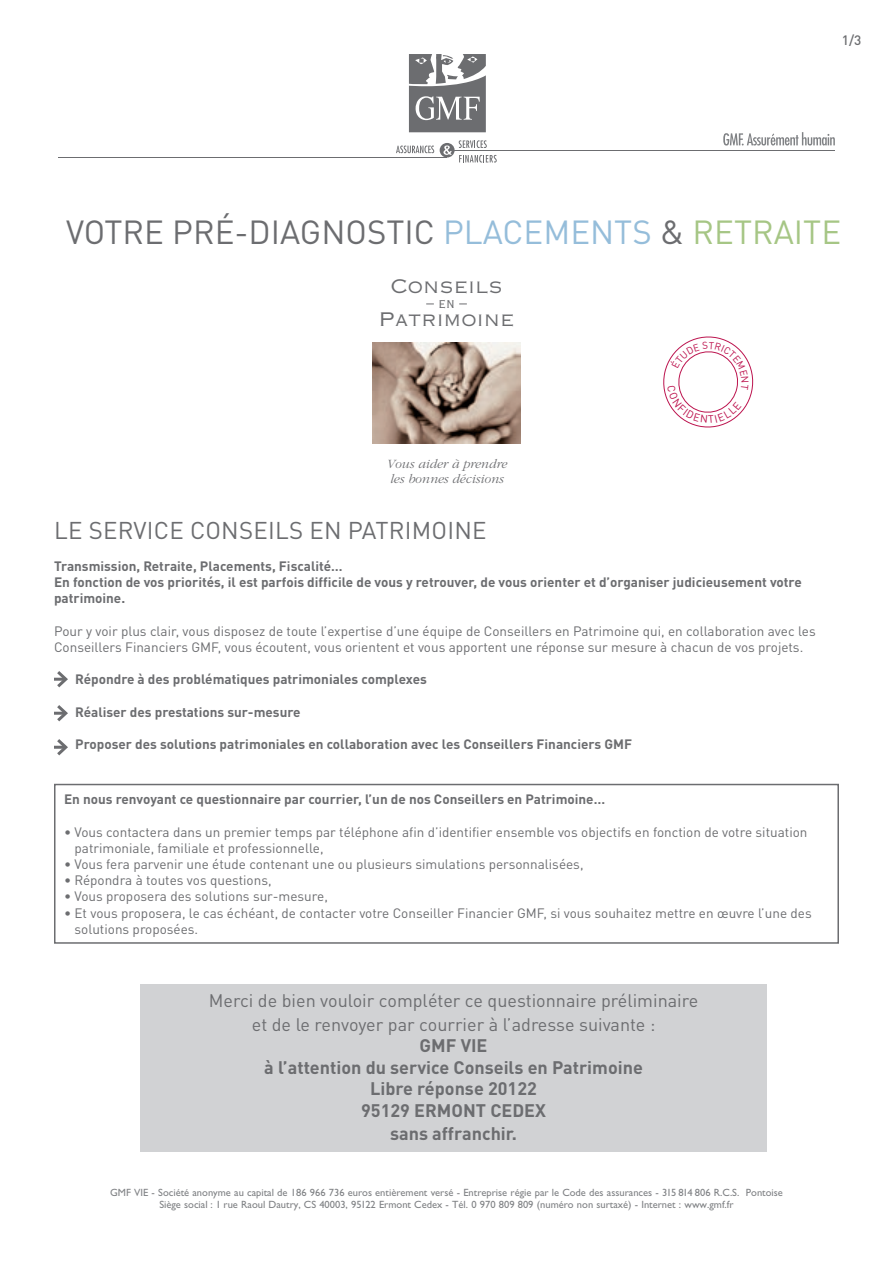
<style>
.page{position:relative;width:893px;height:1263px;background:#fff}
.page>*{position:absolute;margin:0;border:0;box-sizing:border-box;transform-origin:0 0}
.t1{font:33px "DIN";color:#6c6d70}
.t2{font:24px "DINOT";letter-spacing:.01em;color:#6c6d70}
.t3{font:18.75px "Copperplate Thirty Two AB";letter-spacing:.04em;color:#6c6d70}
.t4{font:18px/23.4px "DIN";color:#6c6d70;text-align:center}
.t5{font:700 18px/21.6px "DIN";color:#6c6d70;text-align:center}
.t6{font:17.7px "Copperplate Twenty Nine BC";color:#6c6d70}
.t7{font:13.5px/16.2px "DINOT";color:#6c6d70}
.t8{font:700 13.5px/16.2px "DINOT";color:#6c6d70}
.t9{font:500 13.5px "DIN";color:#6c6d70}
.t10{font:italic 300 13.2px/14.9px "Garamond";color:#6c6d70}
.t11{font:10.5px/12px "Gill Sans Std";color:#808285;text-align:center}
.s1{color:#95bdda}
.s2{color:#a6c685}
</style>
<div class="page">
<img style="left:372px;top:343px;width:149px;height:100px">
<svg style="left:396px;top:146px;width:38px;height:7px"></svg>
<svg style="left:723px;top:132px;width:112px;height:14px"></svg>
<hr style="left:58px;top:157px;width:388px;height:1px;background:#6c6d70">
<hr style="left:453px;top:150px;width:382px;height:1px;background:#6c6d70">
<svg style="left:440px;top:140px;width:57px;height:23px"></svg>
<svg style="left:409px;top:54px;width:77px;height:78px"></svg>
<div style="left:140px;top:984px;width:627px;height:167px;background:#d1d2d4"></div>
<div style="left:54px;top:784px;width:785px;height:160px;border:2px solid #6c6d70"></div>
<svg style="left:54px;top:671px;width:14px;height:17px"></svg>
<svg style="left:54px;top:705px;width:14px;height:17px"></svg>
<svg style="left:54px;top:739px;width:14px;height:17px"></svg>
<svg style="left:663px;top:336px;width:91px;height:92px"></svg>
<p class="t9" style="left:842px;top:32px;width:21px">1/3</p>
<h1 class="t1" style="left:66px;top:211px;width:777px">VOTRE PRÉ-DIAGNOSTIC <span class="s1">PLACEMENTS</span> &amp; <span class="s2">RETRAITE</span></h1>
<h3 class="t3" style="left:391px;top:275px;width:113px">Conseils</h3>
<h3 class="t6" style="left:438px;top:295px;width:18px">en</h3>
<h3 class="t3" style="left:379px;top:308px;width:136px">Patrimoine</h3>
<p class="t10" style="left:386px;top:456px;width:122px">Vous aider à prendre les bonnes décisions</p>
<h2 class="t2" style="left:54px;top:515px;width:434px">LE SERVICE CONSEILS EN PATRIMOINE</h2>
<p class="t8" style="left:54px;top:558px;width:749px">Transmission, Retraite, Placements, Fiscalité…<br>En fonction de vos priorités, il est parfois difficile de vous y retrouver, de vous orienter et d’organiser judicieusement votre patrimoine.</p>
<p class="t7" style="left:54px;top:623px;width:763px">Pour y voir plus clair, vous disposez de toute l’expertise d’une équipe de Conseillers en Patrimoine qui, en collaboration avec les<br>Conseillers Financiers GMF, vous écoutent, vous orientent et vous apportent une réponse sur mesure à chacun de vos projets.</p>
<p class="t8" style="left:75px;top:671px;width:353px">Répondre à des problématiques patrimoniales complexes</p>
<p class="t8" style="left:75px;top:703px;width:227px">Réaliser des prestations sur-mesure</p>
<p class="t8" style="left:75px;top:736px;width:558px">Proposer des solutions patrimoniales en collaboration avec les Conseillers Financiers GMF</p>
<p class="t8" style="left:64px;top:791px;width:543px">En nous renvoyant ce questionnaire par courrier, l’un de nos Conseillers en Patrimoine…</p>
<p class="t7" style="left:75px;top:823px;width:734px;text-indent:-11px">• Vous contactera dans un premier temps par téléphone afin d’identifier ensemble vos objectifs en fonction de votre situation patrimoniale, familiale et professionnelle,</p>
<p class="t7" style="left:64px;top:856px;width:521px">• Vous fera parvenir une étude contenant une ou plusieurs simulations personnalisées,</p>
<p class="t7" style="left:64px;top:872px;width:209px">• Répondra à toutes vos questions,</p>
<p class="t7" style="left:64px;top:888px;width:265px">• Vous proposera des solutions sur-mesure,</p>
<p class="t7" style="left:75px;top:904px;width:739px;text-indent:-11px">• Et vous proposera, le cas échéant, de contacter votre Conseiller Financier GMF, si vous souhaitez mettre en œuvre l’une des solutions proposées.</p>
<h3 class="t4" style="left:209px;top:988px;width:491px">Merci de bien vouloir compléter ce questionnaire préliminaire et de le renvoyer par courrier à l’adresse suivante :</h3>
<h3 class="t5" style="left:264px;top:1034px;width:380px">GMF VIE<br>à l’attention du service Conseils en Patrimoine<br>Libre réponse 20122<br>95129 ERMONT CEDEX</h3>
<h3 class="t5" style="left:390px;top:1122px;width:128px">sans affranchir.</h3>
<p class="t11" style="left:110px;top:1187px;width:674px">GMF VIE - Société anonyme au capital de 186 966 736 euros entièrement versé - Entreprise régie par le Code des assurances - 315 814 806 R.C.S. Pontoise<br>Siège social : 1 rue Raoul Dautry, CS 40003, 95122 Ermont Cedex - Tél. 0 970 809 809 (numéro non surtaxé) - Internet : www.gmf.fr</p>
</div>
